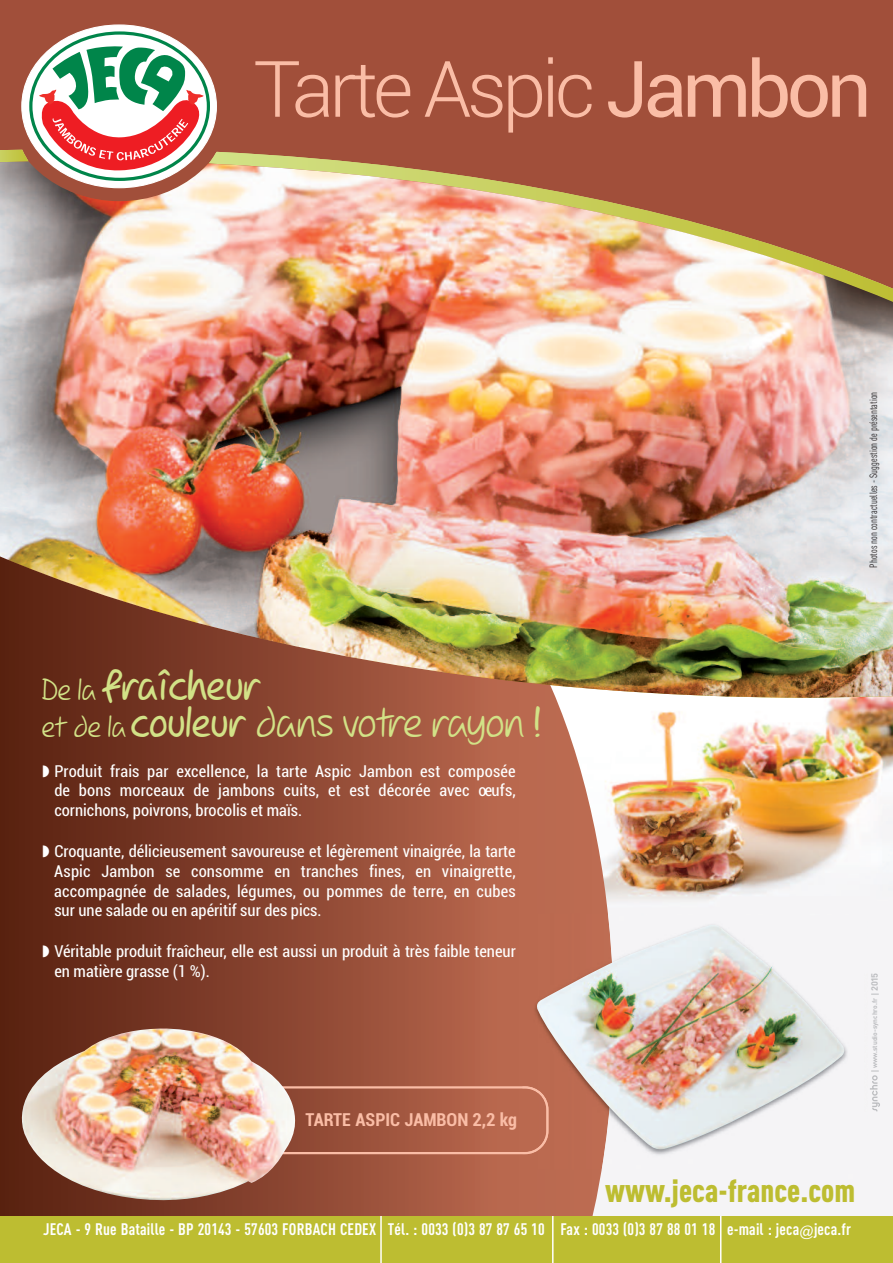
<style>
.page{position:relative;width:893px;height:1263px;background:#fff}
.page>*{position:absolute;margin:0;border:0;box-sizing:border-box;transform-origin:0 0}
.t1{font:38.55px/37.2px "Dupree";letter-spacing:-.015em;color:#d2e287}
.t2{font:900 31.5px "DIN Cond";color:#bdbd31}
.t3{font:700 condensed 18px "Roboto";color:#fabda6}
.t4{font:condensed 16.5px/19.8px "Roboto";color:#fff;text-align:justify}
.t5{font:700 16.5px "DIN Cond";letter-spacing:.01em;color:#fff}
.t6{font:10.5px "DIN Cond";color:#231f20}
.t7{font:700 6.75px "DIN";color:#bcbdc0}
.s1{font-weight:300;font-size:27px}
.s2{font-weight:300}
.s3{font-size:9px}
.s4{font-family:"Dax"}
</style>
<div class="page">
<div style="left:0;top:315px;width:893px;height:948px;background:#b9684e"></div>
<img style="left:0;top:698px;width:492px;height:518px">
<img style="left:555px;top:698px;width:338px;height:518px">
<div style="left:0;top:0;width:893px;height:423px;background:#a14f3a"></div>
<svg style="left:22px;top:25px;width:194px;height:163px;background:#cee7dc"></svg>
<svg style="left:37px;top:46px;width:169px;height:116px;background:#b5a092"></svg>
<svg style="left:255px;top:57px;width:611px;height:76px"></svg>
<svg style="left:295px;top:1086px;width:227px;height:68px"></svg>
<img style="left:22px;top:1028px;width:273px;height:172px">
<svg style="left:0;top:150px;width:29px;height:12px"></svg>
<svg style="left:870px;top:1071px;width:10px;height:40px"></svg>
<img style="left:0;top:162px;width:893px;height:536px">
<img style="left:522px;top:913px;width:80px;height:257px">
<div style="left:602px;top:913px;width:265px;height:257px;background:#f5f4f6"></div>
<img style="left:522px;top:1086px;width:27px;height:68px">
<img style="left:864px;top:973px;width:3px;height:138px">
<img style="left:537px;top:924px;width:307px;height:225px">
<div style="left:0;top:1216px;width:893px;height:47px;background:#bdbd31"></div>
<hr style="left:380px;top:1216px;width:2px;height:47px;background:#fff">
<hr style="left:552px;top:1216px;width:2px;height:47px;background:#fff">
<hr style="left:720px;top:1216px;width:1px;height:47px;background:#fff">
<p class="t6" style="left:870px;top:568px;width:177px;rotate:-90deg">Photos non contractuelles - Suggestion de présentation</p>
<h1 class="t1" style="left:43px;top:666px;width:501px"><span class="s1">De la</span> fraîcheur<br><span class="s1">et de la</span> couleur <span class="s2">dans votre rayon !</span></h1>
<p class="t4" style="left:54px;top:761px;width:463px;text-indent:-12px">◗ Produit frais par excellence, la tarte Aspic Jambon est composée de bons morceaux de jambons cuits, et est décorée avec œufs, cornichons, poivrons, brocolis et maïs.</p>
<p class="t4" style="left:54px;top:841px;width:463px;text-indent:-12px">◗ Croquante, délicieusement savoureuse et légèrement vinaigrée, la tarte Aspic Jambon se consomme en tranches fines, en vinaigrette, accompagnée de salades, légumes, ou pommes de terre, en cubes sur une salade ou en apéritif sur des pics.</p>
<p class="t4" style="left:54px;top:941px;width:463px;text-indent:-12px">◗ Véritable produit fraîcheur, elle est aussi un produit à très faible teneur en matière grasse (1 %).</p>
<p class="t3" style="left:306px;top:1109px;width:213px">TARTE ASPIC JAMBON 2,2 kg</p>
<p class="t7" style="left:871px;top:1068px;width:96px;rotate:-90deg">www.studio-synchro.fr <span class="s3">2015</span></p>
<h2 class="t2" style="left:605px;top:1179px;width:252px">www.jeca-france.com</h2>
<p class="t5" style="left:43px;top:1223px;width:809px">JECA - 9 Rue Bataille - BP 20143 - 57603 FORBACH CEDEX Tél. : 0033 (0)3 87 87 65 10 Fax : 0033 (0)3 87 88 01 18 e-mail : jeca<span class="s4">@</span>jeca.fr</p>
</div>
